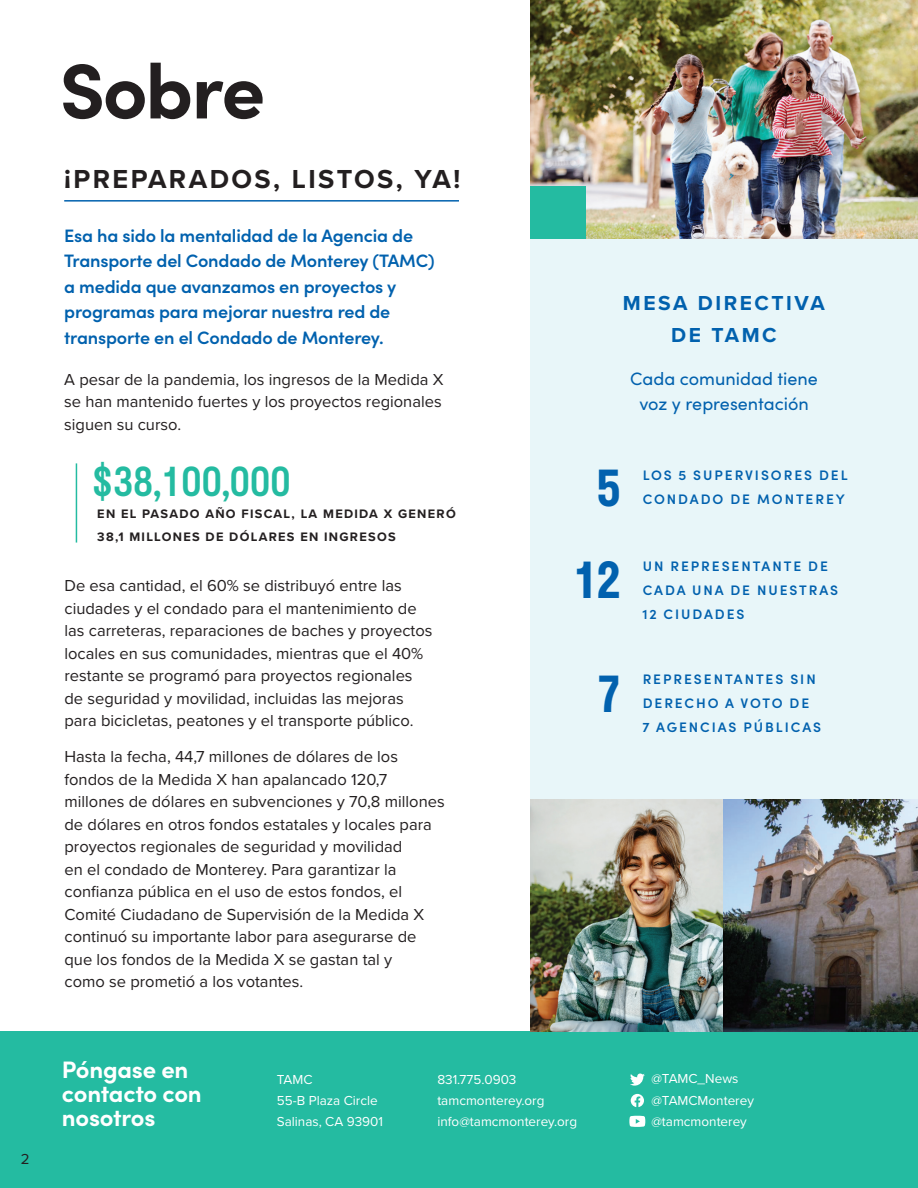
<style>
.page{position:relative;width:918px;height:1188px;background:#fff}
.page>*{position:absolute;margin:0;border:0;box-sizing:border-box;transform-origin:0 0}
.t1{font:700 78px "Sofia Pro";letter-spacing:-.03em;color:#231f20}
.t2{font:600 48.6px "Stratos";color:#0161ae}
.t3{font:500 39px "Stratos";letter-spacing:-.03em;color:#24bba1}
.t4{font:700 27px "Proxima Nova";letter-spacing:.09em;color:#231f20}
.t5{font:700 23.85px/23.9px "Sofia Pro";letter-spacing:-.01em;color:#fff}
.t6{font:700 21px "Proxima Nova";letter-spacing:.12em;color:#0161ae}
.t7{font:600 18px/25.5px "Sofia Pro";letter-spacing:-.01em;color:#0161ae}
.t8{font:18px/25.5px "Sofia Pro";color:#0161ae;text-align:center}
.t9{font:16.5px/22.5px "Proxima Nova";color:#231f20}
.t10{font:15px "Proxima Nova";color:#231f20}
.t11{font:600 13.8px/24px "Sofia Pro";letter-spacing:.14em;color:#0161ae}
.t12{font:13.5px "Proxima Nova";color:#fff}
.t13{font:700 12.75px/22.5px "Proxima Nova";letter-spacing:.1em;color:#231f20}
</style>
<div class="page">
<img style="left:530px;top:0;width:388px;height:239px">
<div style="left:0;top:1031px;width:918px;height:157px;background:#24bba1"></div>
<div style="left:530px;top:239px;width:388px;height:561px;background:#e8f6f9"></div>
<svg style="left:630px;top:1073px;width:15px;height:13px"></svg>
<svg style="left:631px;top:1094px;width:13px;height:13px"></svg>
<div style="left:530px;top:186px;width:55px;height:53px;background:#24bba1"></div>
<hr style="left:76px;top:463px;width:1px;height:80px;background:#24bba1">
<hr style="left:64px;top:200px;width:395px;height:2px;background:#0161ae">
<svg style="left:629px;top:1116px;width:16px;height:11px"></svg>
<img style="left:530px;top:800px;width:388px;height:231px">
<p class="t10" style="left:21px;top:1148px;width:10px">2</p>
<p class="t1" style="left:60px;top:31px;width:207px">Sobre</p>
<p class="t4" style="left:64px;top:158px;width:398px">¡PREPARADOS, LISTOS, YA!</p>
<p class="t7" style="left:64px;top:221px;width:372px">Esa ha sido la mentalidad de la Agencia de Transporte del Condado de Monterey (TAMC) a medida que avanzamos en proyectos y programas para mejorar nuestra red de transporte en el Condado de Monterey.</p>
<p class="t9" style="left:64px;top:367px;width:381px;text-align:justify">A pesar de la pandemia, los ingresos de la Medida X se han mantenido fuertes y los proyectos regionales siguen su curso.</p>
<p class="t3" style="left:92px;top:451px;width:201px">$38,100,000</p>
<p class="t13" style="left:97px;top:502px;width:360px">EN EL PASADO AÑO FISCAL, LA MEDIDA X GENERÓ<br>38,1 MILLONES DE DÓLARES EN INGRESOS</p>
<p class="t9" style="left:64px;top:574px;width:369px">De esa cantidad, el 60% se distribuyó entre las ciudades y el condado para el mantenimiento de las carreteras, reparaciones de baches y proyectos locales en sus comunidades, mientras que el 40% restante se programó para proyectos regionales de seguridad y movilidad, incluidas las mejoras para bicicletas, peatones y el transporte público.</p>
<p class="t9" style="left:64px;top:745px;width:382px">Hasta la fecha, 44,7 millones de dólares de los fondos de la Medida X han apalancado 120,7 millones de dólares en subvenciones y 70,8 millones de dólares en otros fondos estatales y locales para proyectos regionales de seguridad y movilidad<br>en el condado de Monterey. Para garantizar la confianza pública en el uso de estos fondos, el Comité Ciudadano de Supervisión de la Medida X continuó su importante labor para asegurarse de que los fondos de la Medida X se gastan tal y<br>como se prometió a los votantes.</p>
<p class="t6" style="left:623px;top:287px;width:203px">MESA DIRECTIVA</p>
<p class="t6" style="left:671px;top:319px;width:107px">DE TAMC</p>
<p class="t8" style="left:630px;top:365px;width:189px">Cada comunidad tiene voz y representación</p>
<p class="t2" style="left:595px;top:450px;width:28px">5</p>
<p class="t2" style="left:572px;top:542px;width:51px">12</p>
<p class="t11" style="left:643px;top:463px;width:206px">LOS 5 SUPERVISORES DEL</p>
<p class="t11" style="left:643px;top:487px;width:204px">CONDADO DE MONTEREY</p>
<p class="t11" style="left:643px;top:553px;width:197px">UN REPRESENTANTE DE<br>CADA UNA DE NUESTRAS<br>12 CIUDADES</p>
<p class="t2" style="left:595px;top:655px;width:28px">7</p>
<p class="t11" style="left:643px;top:667px;width:180px">REPRESENTANTES SIN<br>DERECHO A VOTO DE<br>7 AGENCIAS PÚBLICAS</p>
<p class="t5" style="left:62px;top:1056px;width:141px">Póngase en contacto con nosotros</p>
<p class="t12" style="left:277px;top:1069px;width:37px">TAMC</p>
<p class="t12" style="left:277px;top:1090px;width:102px">55-B Plaza Circle</p>
<p class="t12" style="left:277px;top:1111px;width:108px">Salinas, CA 93901</p>
<p class="t12" style="left:437px;top:1069px;width:81px">831.775.0903</p>
<p class="t12" style="left:437px;top:1090px;width:109px">tamcmonterey.org</p>
<p class="t12" style="left:437px;top:1111px;width:141px">info@tamcmonterey.org</p>
<p class="t12" style="left:651px;top:1069px;width:89px">@TAMC_News</p>
<p class="t12" style="left:651px;top:1090px;width:104px">@TAMCMonterey</p>
<p class="t12" style="left:651px;top:1111px;width:97px">@tamcmonterey</p>
</div>
